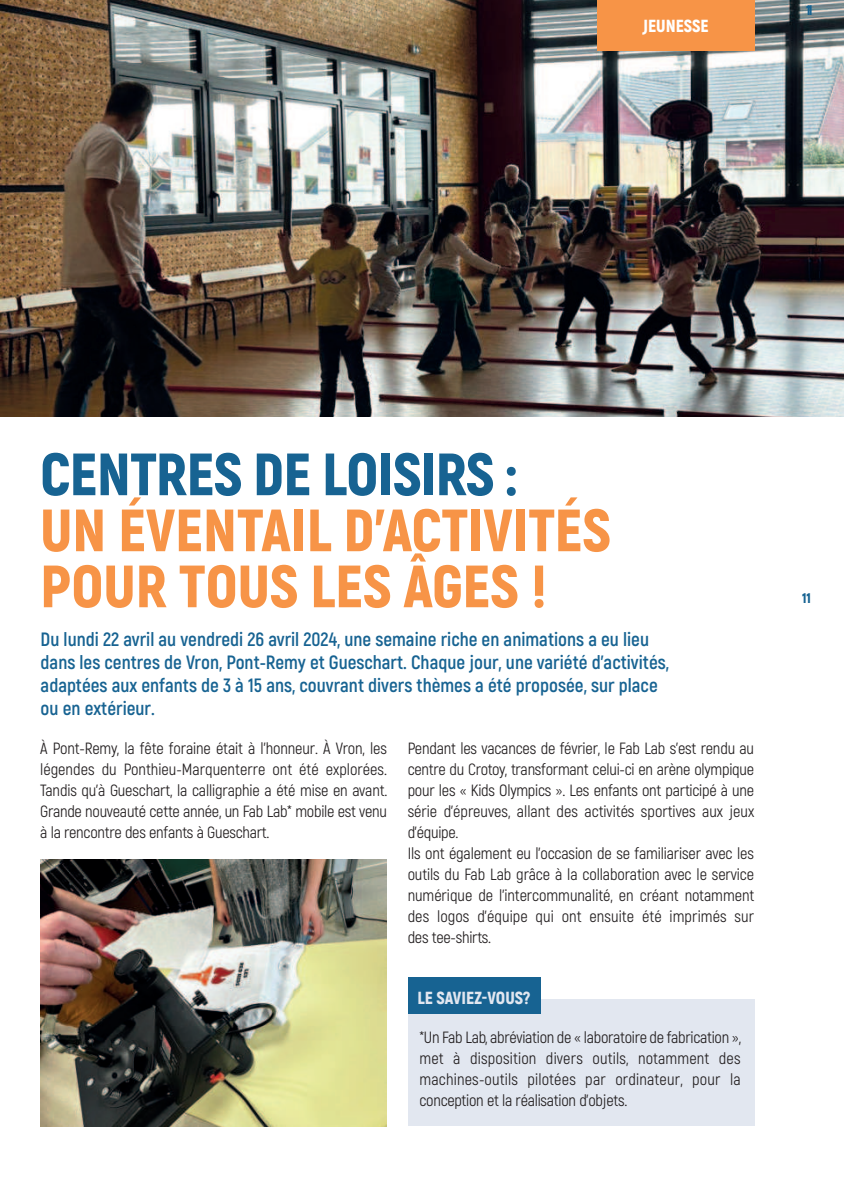
<style>
.page{position:relative;width:844px;height:1191px;background:#fff}
.page>*{position:absolute;margin:0;border:0;box-sizing:border-box;transform-origin:0 0}
.t1{font:900 59.5px/56px "Akrobat";color:#f79447}
.t2{font:900 59.5px "Akrobat";letter-spacing:-.01em;color:#176392}
.t3{font:700 19.25px/22.8px "Akrobat";color:#176392}
.t4{font:900 17.5px "Akrobat";color:#e2e7f0}
.t5{font:900 17.5px "Akrobat";color:#fff}
.t6{font:16.28px/21px "Akrobat";letter-spacing:-.01em;color:#231f20;text-align:justify}
.t7{font:900 14px "Akrobat";color:#176392}
</style>
<div class="page">
<img style="left:0;top:0;width:843px;height:417px">
<div style="left:597px;top:0;width:157px;height:51px;background:#f79447"></div>
<img style="left:40px;top:859px;width:346px;height:267px">
<div style="left:407px;top:999px;width:347px;height:127px;background:#e2e7f0"></div>
<div style="left:407px;top:977px;width:133px;height:36px;background:#176392"></div>
<p class="t5" style="left:642px;top:16px;width:68px">JEUNESSE</p>
<p class="t7" style="left:805px;top:2px;width:8px">11</p>
<h1 class="t2" style="left:40px;top:441px;width:477px">CENTRES DE LOISIRS :</h1>
<h1 class="t1" style="left:40px;top:502px;width:572px">UN ÉVENTAIL D'ACTIVITÉS<br>POUR TOUS LES ÂGES !</h1>
<p class="t3" style="left:41px;top:629px;width:629px">Du lundi 22 avril au vendredi 26 avril 2024, une semaine riche en animations a eu lieu dans les centres de Vron, Pont-Remy et Gueschart. Chaque jour, une variété d'activités, adaptées aux enfants de 3 à 15 ans, couvrant divers thèmes a été proposée, sur place ou en extérieur.</p>
<p class="t6" style="left:40px;top:738px;width:348px">À Pont-Remy, la fête foraine était à l'honneur. À Vron, les légendes du Ponthieu-Marquenterre ont été explorées.<br>Tandis qu'à Gueschart, la calligraphie a été mise en avant.<br>Grande nouveauté cette année, un Fab Lab* mobile est venu à la rencontre des enfants à Gueschart.</p>
<p class="t6" style="left:407px;top:738px;width:348px;text-align:left">Pendant les vacances de février, le Fab Lab s'est rendu au centre du Crotoy, transformant celui-ci en arène olympique pour les « Kids Olympics ». Les enfants ont participé à une série d'épreuves, allant des activités sportives aux jeux d'équipe.<br>Ils ont également eu l'occasion de se familiariser avec les outils du Fab Lab grâce à la collaboration avec le service numérique de l'intercommunalité, en créant notamment des logos d'équipe qui ont ensuite été imprimés sur des tee-shirts.</p>
<p class="t4" style="left:417px;top:988px;width:114px">LE SAVIEZ-VOUS?</p>
<p class="t6" style="left:419px;top:1027px;width:323px">*Un Fab Lab, abréviation de « laboratoire de fabrication », met à disposition divers outils, notamment des machines-outils pilotées par ordinateur, pour la conception et la réalisation d'objets.</p>
<p class="t7" style="left:801px;top:590px;width:10px">11</p>
</div>
